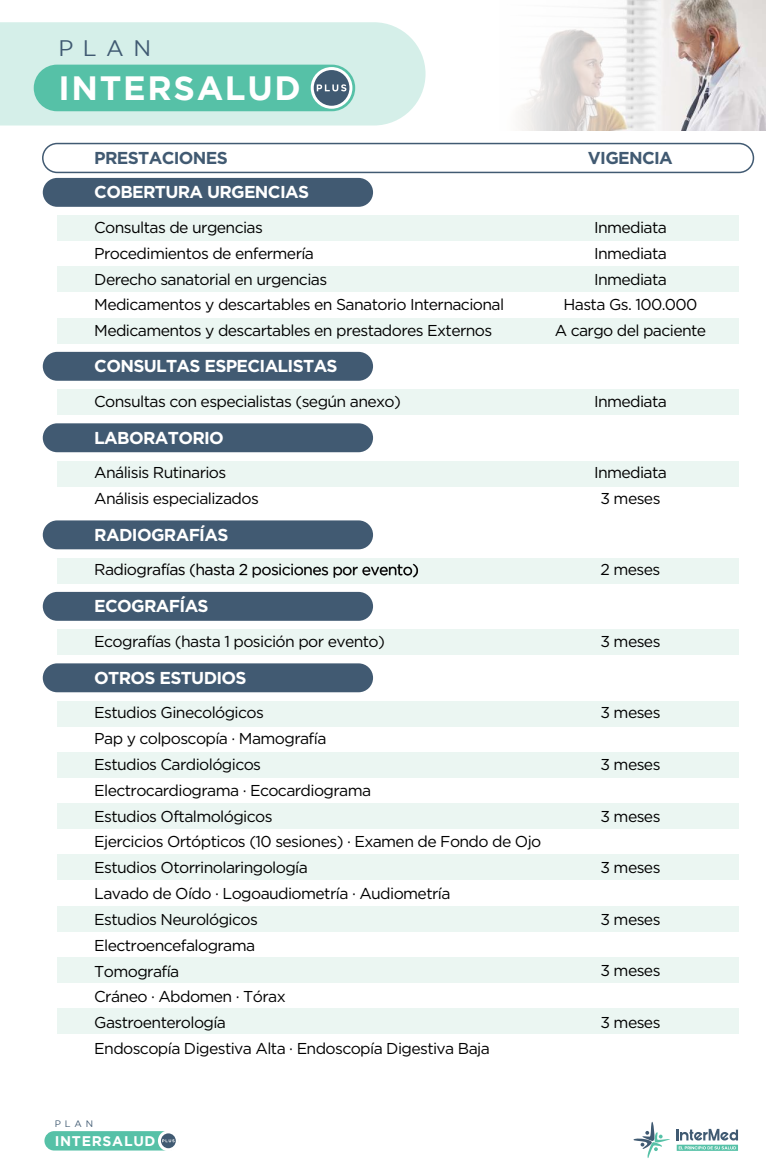
<style>
.page{position:relative;width:766px;height:1170px;background:#fff}
.page>*{position:absolute;margin:0;border:0;box-sizing:border-box;transform-origin:0 0}
.t1{font:700 33.62px "Gotham";letter-spacing:.05em;color:#fff}
.t2{font:22.38px "Gotham";color:#405a72}
.t3{font:700 17.25px "Gotham";letter-spacing:-.04em;color:#fff}
.t4{font:700 17.25px "Gotham";letter-spacing:-.04em;color:#415a72}
.t5{font:15.75px/25.8px "Gotham";letter-spacing:-.04em;color:#000}
.t6{font:700 14px "Gotham";letter-spacing:.05em;color:#fff}
.t7{font:9.38px "Gotham";color:#405a72}
</style>
<div class="page">
<div style="left:43px;top:592px;width:330px;height:28px;background:#415a72;border-radius:14px"></div>
<div style="left:57px;top:215px;width:681px;height:26px;background:#ebf6f2"></div>
<div style="left:57px;top:266px;width:681px;height:26px;background:#ebf6f2"></div>
<div style="left:57px;top:318px;width:681px;height:25px;background:#ebf6f2"></div>
<div style="left:43px;top:178px;width:330px;height:29px;background:#415a72;border-radius:14px"></div>
<svg style="left:0;top:22px;width:425px;height:103px;background:#d5efe9"></svg>
<svg style="left:633px;top:1121px;width:104px;height:37px"></svg>
<div style="left:43px;top:352px;width:330px;height:29px;background:#415a72;border-radius:14px"></div>
<div style="left:57px;top:389px;width:681px;height:26px;background:#ebf6f2"></div>
<div style="left:43px;top:423px;width:330px;height:29px;background:#415a72;border-radius:14px"></div>
<div style="left:57px;top:700px;width:681px;height:26px;background:#ebf6f2"></div>
<div style="left:57px;top:752px;width:681px;height:25px;background:#ebf6f2"></div>
<div style="left:57px;top:803px;width:681px;height:25px;background:#ebf6f2"></div>
<div style="left:57px;top:854px;width:681px;height:26px;background:#ebf6f2"></div>
<div style="left:57px;top:905px;width:681px;height:26px;background:#ebf6f2"></div>
<div style="left:57px;top:956px;width:681px;height:26px;background:#ebf6f2"></div>
<div style="left:57px;top:1008px;width:681px;height:25px;background:#ebf6f2"></div>
<div style="left:43px;top:663px;width:330px;height:29px;background:#415a72;border-radius:14px"></div>
<div style="left:57px;top:460px;width:681px;height:26px;background:#ebf6f2"></div>
<div style="left:43px;top:520px;width:330px;height:29px;background:#415a72;border-radius:14px"></div>
<div style="left:57px;top:557px;width:681px;height:26px;background:#ebf6f2"></div>
<svg style="left:96px;top:564px;width:151px;height:14px"></svg>
<svg style="left:253px;top:564px;width:75px;height:14px"></svg>
<svg style="left:334px;top:564px;width:84px;height:14px"></svg>
<div style="left:57px;top:629px;width:681px;height:26px;background:#ebf6f2"></div>
<div style="left:42px;top:143px;width:712px;height:30px;border:2px solid #415a72;border-radius:14px"></div>
<img style="left:726px;top:0;width:39px;height:130px">
<svg style="left:520px;top:0;width:206px;height:131px"></svg>
<div style="left:34px;top:65px;width:321px;height:46px;background:#56c1a7;border-radius:23px"></div>
<svg style="left:310px;top:67px;width:42px;height:42px"></svg>
<div style="left:44px;top:1130px;width:134px;height:20px;background:#56c1a7;border-radius:10px"></div>
<svg style="left:158px;top:1130px;width:20px;height:21px"></svg>
<h2 class="t2" style="left:58px;top:35px;width:94px">PLAN</h2>
<h1 class="t1" style="left:58px;top:69px;width:244px">INTERSALUD</h1>
<p class="t4" style="left:94px;top:148px;width:135px">PRESTACIONES</p>
<p class="t4" style="left:587px;top:148px;width:86px">VIGENCIA</p>
<p class="t3" style="left:94px;top:182px;width:216px">COBERTURA URGENCIAS</p>
<p class="t5" style="left:94px;top:214px;width:411px">Consultas de urgencias<br>Procedimientos de enfermería<br>Derecho sanatorial en urgencias<br>Medicamentos y descartables en Sanatorio Internacional Medicamentos y descartables en prestadores Externos</p>
<p class="t5" style="left:554px;top:214px;width:153px;text-align:center">Inmediata<br>Inmediata<br>Inmediata<br>Hasta Gs. 100.000<br>A cargo del paciente</p>
<p class="t3" style="left:94px;top:356px;width:245px">CONSULTAS ESPECIALISTAS</p>
<p class="t5" style="left:94px;top:388px;width:308px">Consultas con especialistas (según anexo)</p>
<p class="t5" style="left:594px;top:388px;width:74px">Inmediata</p>
<p class="t3" style="left:94px;top:427px;width:131px">LABORATORIO</p>
<p class="t5" style="left:94px;top:459px;width:166px">Análisis Rutinarios<br>Análisis especializados</p>
<p class="t5" style="left:594px;top:459px;width:74px;text-align:center">Inmediata<br>3 meses</p>
<p class="t3" style="left:94px;top:524px;width:136px">RADIOGRAFÍAS</p>
<p class="t5" style="left:94px;top:556px;width:326px">Radiografías (hasta 2 posiciones por evento)</p>
<p class="t3" style="left:94px;top:596px;width:116px">ECOGRAFÍAS</p>
<p class="t5" style="left:94px;top:628px;width:292px">Ecografías (hasta 1 posición por evento)</p>
<p class="t3" style="left:94px;top:667px;width:154px">OTROS ESTUDIOS</p>
<p class="t5" style="left:600px;top:556px;width:61px">2 meses</p>
<p class="t5" style="left:600px;top:628px;width:62px">3 meses</p>
<p class="t5" style="left:94px;top:699px;width:448px">Estudios Ginecológicos<br>Pap y colposcopía · Mamografía<br>Estudios Cardiológicos<br>Electrocardiograma · Ecocardiograma<br>Estudios Oftalmológicos<br>Ejercicios Ortópticos (10 sesiones) · Examen de Fondo de Ojo<br>Estudios Otorrinolaringología<br>Lavado de Oído · Logoaudiometría · Audiometría<br>Estudios Neurológicos<br>Electroencefalograma<br>Tomografía<br>Cráneo · Abdomen · Tórax<br>Gastroenterología<br>Endoscopía Digestiva Alta · Endoscopía Digestiva Baja</p>
<p class="t5" style="left:600px;top:699px;width:62px">3 meses</p>
<p class="t5" style="left:600px;top:751px;width:62px">3 meses</p>
<p class="t5" style="left:600px;top:802px;width:62px">3 meses</p>
<p class="t5" style="left:600px;top:854px;width:62px">3 meses</p>
<p class="t5" style="left:600px;top:906px;width:62px">3 meses</p>
<p class="t5" style="left:600px;top:957px;width:62px">3 meses</p>
<p class="t5" style="left:600px;top:1009px;width:62px">3 meses</p>
<p class="t7" style="left:55px;top:1118px;width:40px">PLAN</p>
<p class="t6" style="left:55px;top:1132px;width:102px">INTERSALUD</p>
</div>
